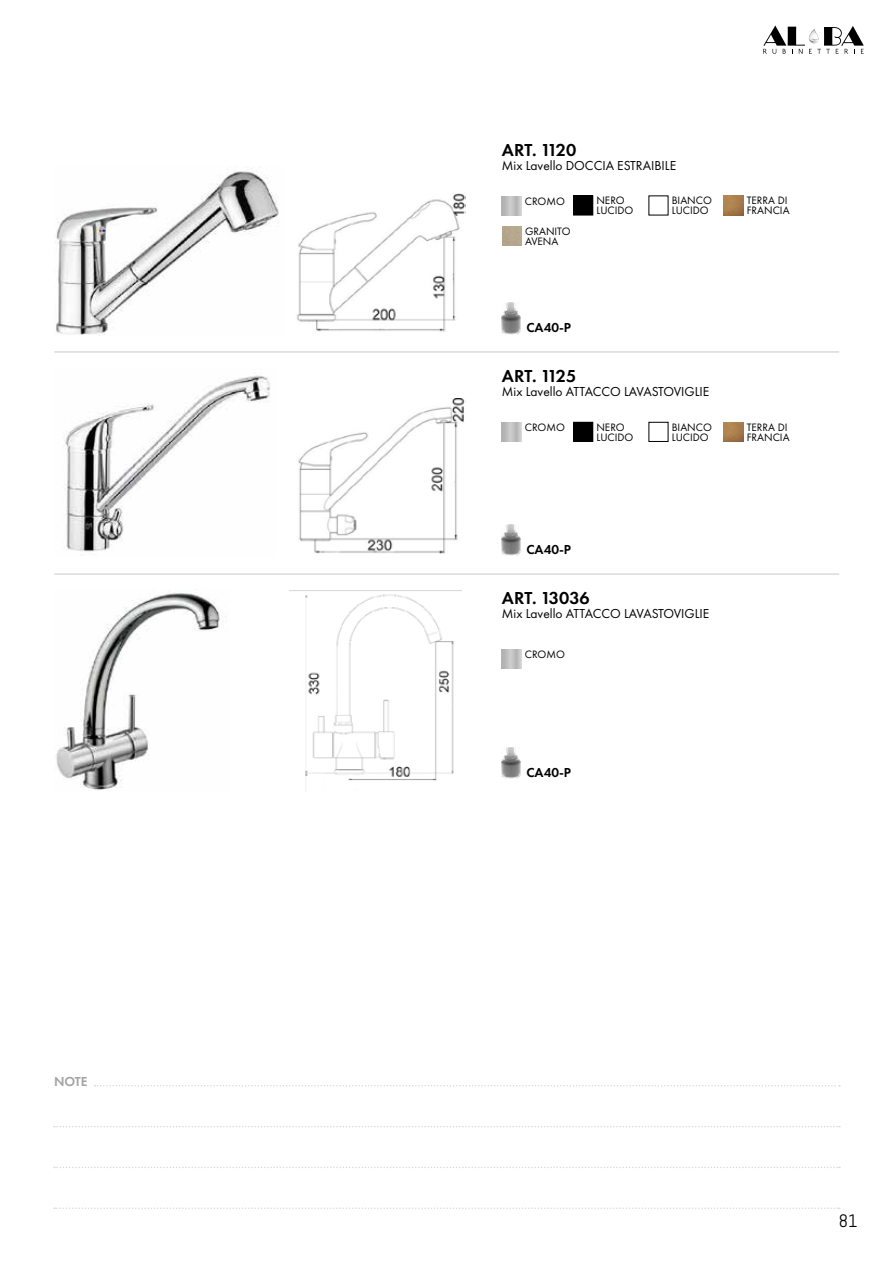
<style>
.page{position:relative;width:893px;height:1263px;background:#fff}
.page>*{position:absolute;margin:0;border:0;box-sizing:border-box;transform-origin:0 0}
.t1{font:600 18px "Futura PT";color:#000}
.t2{font:18px "Abel";color:#000}
.t3{font:13.5px "Futura PT";color:#000}
.t4{font:600 13.5px "Futura PT";color:#000}
.t5{font:600 13.5px "Futura PT";color:#a4a4a3}
.t6{font:11.1px/9.8px "Futura PT";color:#000}
</style>
<div class="page">
<svg style="left:763px;top:26px;width:101px;height:28px"></svg>
<img style="left:723px;top:196px;width:20px;height:19px">
<img style="left:723px;top:422px;width:20px;height:20px">
<svg style="left:502px;top:196px;width:19px;height:19px"></svg>
<svg style="left:502px;top:422px;width:19px;height:20px"></svg>
<div style="left:574px;top:196px;width:19px;height:19px;background:#000"></div>
<div style="left:573px;top:196px;width:20px;height:19px;border:1px solid #000"></div>
<div style="left:574px;top:422px;width:19px;height:19px;background:#000"></div>
<div style="left:573px;top:422px;width:20px;height:20px;border:1px solid #000"></div>
<div style="left:649px;top:422px;width:19px;height:20px;border:1px solid #000"></div>
<img style="left:502px;top:747px;width:18px;height:32px">
<img style="left:502px;top:524px;width:18px;height:32px">
<img style="left:502px;top:302px;width:18px;height:32px">
<hr style="left:54px;top:351px;width:785px;height:2px;background:#dadada">
<hr style="left:54px;top:573px;width:785px;height:2px;background:#dadada">
<svg style="left:502px;top:650px;width:19px;height:19px"></svg>
<img style="left:56px;top:166px;width:223px;height:169px">
<img style="left:296px;top:193px;width:169px;height:139px">
<img style="left:63px;top:375px;width:208px;height:177px">
<img style="left:298px;top:399px;width:167px;height:155px">
<img style="left:56px;top:592px;width:170px;height:198px">
<img style="left:290px;top:590px;width:172px;height:191px">
<svg style="left:94px;top:1085px;width:746px;height:1px"></svg>
<svg style="left:54px;top:1126px;width:786px;height:1px"></svg>
<svg style="left:54px;top:1167px;width:786px;height:1px"></svg>
<svg style="left:54px;top:1207px;width:786px;height:2px"></svg>
<p class="t5" style="left:54px;top:1073px;width:35px">NOTE</p>
<h1 class="t1" style="left:502px;top:139px;width:76px">ART. 1120</h1>
<p class="t3" style="left:502px;top:157px;width:176px">Mix Lavello DOCCIA ESTRAIBILE</p>
<p class="t6" style="left:525px;top:196px;width:42px">CROMO</p>
<p class="t6" style="left:525px;top:226px;width:47px">GRANITO<br>AVENA</p>
<p class="t6" style="left:596px;top:196px;width:39px">NERO<br>LUCIDO</p>
<p class="t6" style="left:672px;top:196px;width:42px">BIANCO<br>LUCIDO</p>
<p class="t4" style="left:526px;top:319px;width:46px">CA40-P</p>
<h1 class="t1" style="left:502px;top:365px;width:76px">ART. 1125</h1>
<p class="t3" style="left:502px;top:383px;width:209px">Mix Lavello ATTACCO LAVASTOVIGLIE</p>
<p class="t6" style="left:525px;top:422px;width:42px">CROMO</p>
<p class="t6" style="left:596px;top:422px;width:39px">NERO<br>LUCIDO</p>
<p class="t6" style="left:672px;top:422px;width:42px">BIANCO<br>LUCIDO</p>
<p class="t6" style="left:747px;top:196px;width:44px">TERRA DI<br>FRANCIA</p>
<p class="t6" style="left:747px;top:422px;width:44px">TERRA DI<br>FRANCIA</p>
<p class="t4" style="left:526px;top:541px;width:46px">CA40-P</p>
<h1 class="t1" style="left:502px;top:587px;width:89px">ART. 13036</h1>
<p class="t3" style="left:502px;top:605px;width:209px">Mix Lavello ATTACCO LAVASTOVIGLIE</p>
<p class="t6" style="left:525px;top:649px;width:42px">CROMO</p>
<p class="t4" style="left:526px;top:764px;width:46px">CA40-P</p>
<h1 class="t2" style="left:839px;top:1209px;width:20px">81</h1>
</div>
